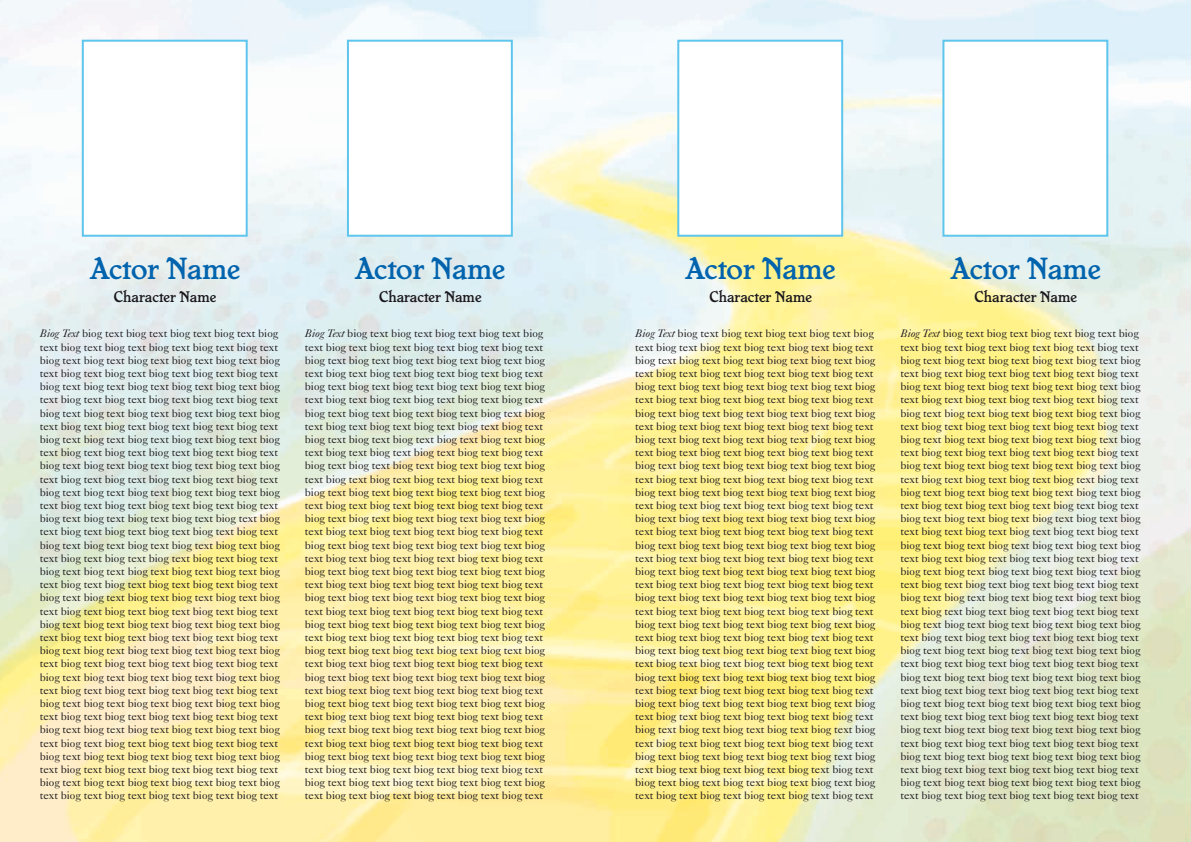
<style>
.page{position:relative;width:1191px;height:842px;background:#fff}
.page>*{position:absolute;margin:0;border:0;box-sizing:border-box;transform-origin:0 0}
.t1{font:32px "Chesterfield D";color:#0063ad}
.t2{font:16px "Chesterfield D";color:#1a171c}
.t3{font:11px/13.2px "Caslon Five Forty";color:#1a171c}
.s1{font-style:italic}
</style>
<div class="page">
<img style="left:0;top:0;width:1191px;height:842px">
<div style="left:82px;top:40px;width:166px;height:197px;background:#fff;border:2px solid #5ec5ed"></div>
<div style="left:677px;top:40px;width:166px;height:197px;background:#fff;border:2px solid #5ec5ed"></div>
<div style="left:347px;top:40px;width:166px;height:197px;background:#fff;border:2px solid #5ec5ed"></div>
<div style="left:942px;top:40px;width:166px;height:197px;background:#fff;border:2px solid #5ec5ed"></div>
<h1 class="t1" style="left:90px;top:250px;width:152px">Actor Name</h1>
<h2 class="t2" style="left:114px;top:287px;width:104px">Character Name</h2>
<h1 class="t1" style="left:355px;top:250px;width:152px">Actor Name</h1>
<h2 class="t2" style="left:379px;top:287px;width:104px">Character Name</h2>
<h1 class="t1" style="left:685px;top:250px;width:152px">Actor Name</h1>
<h2 class="t2" style="left:709px;top:287px;width:104px">Character Name</h2>
<h1 class="t1" style="left:950px;top:250px;width:152px">Actor Name</h1>
<h2 class="t2" style="left:974px;top:287px;width:104px">Character Name</h2>
<p class="t3" style="left:40px;top:327px;width:242px"><span class="s1">Biog Text</span> biog text biog text biog text biog text biog text biog text biog text biog text biog text biog text biog text biog text biog text biog text biog text biog text biog text biog text biog text biog text biog text biog text biog text biog text biog text biog text biog text biog text biog text biog text biog text biog text biog text biog text biog text biog text biog text biog text biog text biog text biog text biog text biog text biog text biog text biog text biog text biog text biog text biog text biog text biog text biog text biog text biog text biog text biog text biog text biog text biog text biog text biog text biog text biog text biog text biog text biog text biog text biog text biog text biog text biog text biog text biog text biog text biog text biog text biog text biog text biog text biog text biog text biog text biog text biog text biog text biog text biog text biog text biog text biog text biog text biog text biog text biog text biog text biog text biog text biog text biog text biog text biog text biog text biog text biog text biog text biog text biog text biog text biog text biog text biog text biog text biog text biog text biog text biog text biog text biog text biog text biog text biog text biog text biog text biog text biog text biog text biog text biog text biog text biog text biog text biog text biog text biog text biog text biog text biog text biog text biog text biog text biog text biog text biog text biog text biog text biog text biog text biog text biog text biog text biog text biog text biog text biog text biog text biog text biog text biog text biog text biog text biog text biog text biog text biog text biog text biog text biog text biog text biog text biog text biog text biog text biog text biog text biog text biog text biog text biog text biog text biog text biog text biog text biog text biog text biog text biog text biog text biog text biog text biog text biog text biog text biog text biog text biog text biog text</p>
<p class="t3" style="left:635px;top:327px;width:242px"><span class="s1">Biog Text</span> biog text biog text biog text biog text biog text biog text biog text biog text biog text biog text biog text biog text biog text biog text biog text biog text biog text biog text biog text biog text biog text biog text biog text biog text biog text biog text biog text biog text biog text biog text biog text biog text biog text biog text biog text biog text biog text biog text biog text biog text biog text biog text biog text biog text biog text biog text biog text biog text biog text biog text biog text biog text biog text biog text biog text biog text biog text biog text biog text biog text biog text biog text biog text biog text biog text biog text biog text biog text biog text biog text biog text biog text biog text biog text biog text biog text biog text biog text biog text biog text biog text biog text biog text biog text biog text biog text biog text biog text biog text biog text biog text biog text biog text biog text biog text biog text biog text biog text biog text biog text biog text biog text biog text biog text biog text biog text biog text biog text biog text biog text biog text biog text biog text biog text biog text biog text biog text biog text biog text biog text biog text biog text biog text biog text biog text biog text biog text biog text biog text biog text biog text biog text biog text biog text biog text biog text biog text biog text biog text biog text biog text biog text biog text biog text biog text biog text biog text biog text biog text biog text biog text biog text biog text biog text biog text biog text biog text biog text biog text biog text biog text biog text biog text biog text biog text biog text biog text biog text biog text biog text biog text biog text biog text biog text biog text biog text biog text biog text biog text biog text biog text biog text biog text biog text biog text biog text biog text biog text biog text biog text biog text biog text biog text biog text biog text biog text biog text</p>
<p class="t3" style="left:305px;top:327px;width:242px"><span class="s1">Biog Text</span> biog text biog text biog text biog text biog text biog text biog text biog text biog text biog text biog text biog text biog text biog text biog text biog text biog text biog text biog text biog text biog text biog text biog text biog text biog text biog text biog text biog text biog text biog text biog text biog text biog text biog text biog text biog text biog text biog text biog text biog text biog text biog text biog text biog text biog text biog text biog text biog text biog text biog text biog text biog text biog text biog text biog text biog text biog text biog text biog text biog text biog text biog text biog text biog text biog text biog text biog text biog text biog text biog text biog text biog text biog text biog text biog text biog text biog text biog text biog text biog text biog text biog text biog text biog text biog text biog text biog text biog text biog text biog text biog text biog text biog text biog text biog text biog text biog text biog text biog text biog text biog text biog text biog text biog text biog text biog text biog text biog text biog text biog text biog text biog text biog text biog text biog text biog text biog text biog text biog text biog text biog text biog text biog text biog text biog text biog text biog text biog text biog text biog text biog text biog text biog text biog text biog text biog text biog text biog text biog text biog text biog text biog text biog text biog text biog text biog text biog text biog text biog text biog text biog text biog text biog text biog text biog text biog text biog text biog text biog text biog text biog text biog text biog text biog text biog text biog text biog text biog text biog text biog text biog text biog text biog text biog text biog text biog text biog text biog text biog text biog text biog text biog text biog text biog text biog text biog text biog text biog text biog text biog text biog text biog text biog text biog text biog text biog text biog text</p>
<p class="t3" style="left:900px;top:327px;width:242px"><span class="s1">Biog Text</span> biog text biog text biog text biog text biog text biog text biog text biog text biog text biog text biog text biog text biog text biog text biog text biog text biog text biog text biog text biog text biog text biog text biog text biog text biog text biog text biog text biog text biog text biog text biog text biog text biog text biog text biog text biog text biog text biog text biog text biog text biog text biog text biog text biog text biog text biog text biog text biog text biog text biog text biog text biog text biog text biog text biog text biog text biog text biog text biog text biog text biog text biog text biog text biog text biog text biog text biog text biog text biog text biog text biog text biog text biog text biog text biog text biog text biog text biog text biog text biog text biog text biog text biog text biog text biog text biog text biog text biog text biog text biog text biog text biog text biog text biog text biog text biog text biog text biog text biog text biog text biog text biog text biog text biog text biog text biog text biog text biog text biog text biog text biog text biog text biog text biog text biog text biog text biog text biog text biog text biog text biog text biog text biog text biog text biog text biog text biog text biog text biog text biog text biog text biog text biog text biog text biog text biog text biog text biog text biog text biog text biog text biog text biog text biog text biog text biog text biog text biog text biog text biog text biog text biog text biog text biog text biog text biog text biog text biog text biog text biog text biog text biog text biog text biog text biog text biog text biog text biog text biog text biog text biog text biog text biog text biog text biog text biog text biog text biog text biog text biog text biog text biog text biog text biog text biog text biog text biog text biog text biog text biog text biog text biog text biog text biog text biog text biog text biog text</p>
</div>
